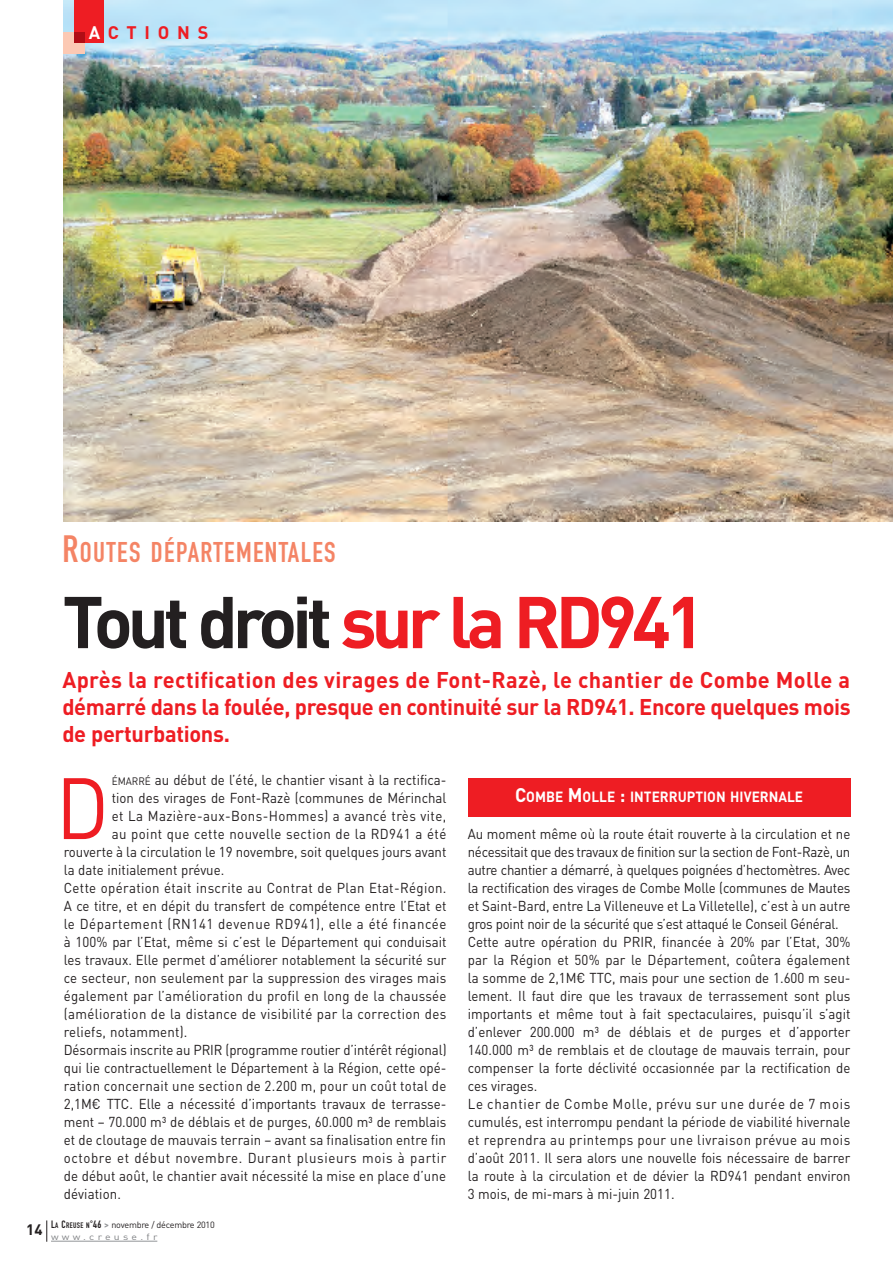
<style>
.page{position:relative;width:893px;height:1263px;background:#fff}
.page>*{position:absolute;margin:0;border:0;box-sizing:border-box;transform-origin:0 0}
.t1{font:85.5px "DIN";color:#ee1d23;scale:.93 1}
.t2{font:700 72px "DIN";letter-spacing:-.07em;color:#ee1d23}
.t3{font:28.2px "DIN Engschrift";letter-spacing:.05em;color:#f48465}
.t4{font:700 22.5px/27px "DIN";letter-spacing:-.015em;color:#ee1d23;text-align:justify}
.t5{font:700 18px "DIN";letter-spacing:.435em;color:#ee1d23}
.t6{font:700 15px "DIN";color:#231f20}
.t7{font:700 14.7px "DIN";color:#fff;scale:.93 1}
.t8{font:14.25px/18px "DIN";color:#231f20;scale:.93 1}
.t9{font:14.25px "DIN";letter-spacing:.025em;color:#231f20;scale:.93 1}
.t10{font:14.25px "DIN";letter-spacing:.03em;color:#231f20;scale:.93 1}
.t11{font:14.25px "DIN";letter-spacing:.02em;color:#231f20;scale:.93 1}
.t12{font:14.25px "DIN";letter-spacing:.04em;color:#231f20;scale:.93 1}
.t13{font:14.25px "DIN";letter-spacing:.045em;color:#231f20;scale:.93 1}
.t14{font:9px/12px "DIN";letter-spacing:-.025em;color:#231f20}
.s1{color:#fff}
.s2{font-size:37.5px}
.s3{color:#231f20}
.s4{font-size:10.65px}
.s5{font-family:"DIN Engschrift";font-size:10.5px}
.s6{font-family:"DIN Engschrift";font-size:7.8px}
.s7{font-weight:700;color:#939598}
.s8{color:#808285}
.s9{font-size:19.5px}
</style>
<div class="page">
<div style="left:468px;top:778px;width:382px;height:38px;background:#ee1d23"></div>
<hr style="left:51px;top:1241px;width:106px;height:1px;background:#939598">
<svg style="left:47px;top:1220px;width:1px;height:22px"></svg>
<img style="left:64px;top:0;width:829px;height:521px">
<div style="left:74px;top:0;width:30px;height:43px;background:#ee1d23"></div>
<div style="left:64px;top:32px;width:21px;height:21px;background:#fcc9b4"></div>
<div style="left:74px;top:32px;width:11px;height:11px;background:#b00d15"></div>
<p class="t5" style="left:89px;top:22px;width:121px"><span class="s1">A</span>CTIONS</p>
<h3 class="t3" style="left:62px;top:542px;width:275px"><span class="s2">R</span>OUTES DÉPARTEMENTALES</h3>
<h2 class="t2" style="left:62px;top:579px;width:644px"><span class="s3">Tout droit</span> sur la RD941</h2>
<h3 class="t4" style="left:62px;top:666px;width:790px">Après la rectification des virages de Font-Razè, le chantier de Combe Molle a démarré dans la foulée, presque en continuité sur la RD941. Encore quelques mois de perturbations.</h3>
<p class="t6" style="left:26px;top:1221px;width:18px">14</p>
<p class="t8" style="left:112px;top:770px;width:361px"><span class="s4">ÉMARRÉ</span> au début de l’été, le chantier visant à la rectifica-</p>
<p class="t8" style="left:112px;top:788px;width:361px">tion des virages de Font-Razè (communes de Mérinchal</p>
<p class="t10" style="left:112px;top:807px;width:361px">et La Mazière-aux-Bons-Hommes) a avancé très vite,</p>
<p class="t10" style="left:112px;top:825px;width:361px">au point que cette nouvelle section de la RD941 a été</p>
<p class="t8" style="left:64px;top:842px;width:413px">rouverte à la circulation le 19 novembre, soit quelques jours avant</p>
<p class="t8" style="left:64px;top:860px;width:174px">la date initialement prévue.</p>
<p class="t9" style="left:64px;top:879px;width:413px">Cette opération était inscrite au Contrat de Plan Etat-Région.</p>
<p class="t8" style="left:64px;top:896px;width:413px">A ce titre, et en dépit du transfert de compétence entre l’Etat et</p>
<p class="t12" style="left:64px;top:915px;width:413px">le Département (RN141 devenue RD941), elle a été financée</p>
<p class="t8" style="left:64px;top:932px;width:413px">à 100% par l’Etat, même si c’est le Département qui conduisait</p>
<p class="t8" style="left:64px;top:950px;width:413px">les travaux. Elle permet d’améliorer notablement la sécurité sur</p>
<p class="t8" style="left:64px;top:968px;width:413px">ce secteur, non seulement par la suppression des virages mais</p>
<p class="t11" style="left:64px;top:987px;width:413px">également par l’amélioration du profil en long de la chaussée</p>
<p class="t9" style="left:64px;top:1005px;width:413px">(amélioration de la distance de visibilité par la correction des</p>
<p class="t8" style="left:64px;top:1022px;width:135px">reliefs, notamment).</p>
<p class="t8" style="left:64px;top:1040px;width:413px">Désormais inscrite au PRIR (programme routier d’intérêt régional)</p>
<p class="t8" style="left:64px;top:1058px;width:413px">qui lie contractuellement le Département à la Région, cette opé-</p>
<p class="t9" style="left:64px;top:1077px;width:413px">ration concernait une section de 2.200 m, pour un coût total de</p>
<p class="t8" style="left:64px;top:1094px;width:413px">2,1M€ TTC. Elle a nécessité d’importants travaux de terrasse-</p>
<p class="t8" style="left:64px;top:1112px;width:413px">ment – 70.000 m³ de déblais et de purges, 60.000 m³ de remblais</p>
<p class="t8" style="left:64px;top:1130px;width:413px">et de cloutage de mauvais terrain – avant sa finalisation entre fin</p>
<p class="t13" style="left:64px;top:1149px;width:413px">octobre et début novembre. Durant plusieurs mois à partir</p>
<p class="t8" style="left:64px;top:1166px;width:413px">de début août, le chantier avait nécessité la mise en place d’une</p>
<p class="t8" style="left:64px;top:1184px;width:63px">déviation.</p>
<h1 class="t1" style="left:56px;top:757px;width:59px">D</h1>
<p class="t14" style="left:51px;top:1218px;width:165px"><span class="s5">L</span><span class="s6">A</span> <span class="s5">C</span><span class="s6">REUSE N</span><span class="s5">°46</span> <span class="s7">&gt;</span> novembre / décembre 2010 <span class="s8">www.creuse.fr</span></p>
<p class="t7" style="left:515px;top:788px;width:311px"><span class="s9">C</span>OMBE <span class="s9">M</span>OLLE <span class="s9">:</span> INTERRUPTION HIVERNALE</p>
<p class="t8" style="left:468px;top:824px;width:413px">Au moment même où la route était rouverte à la circulation et ne nécessitait que des travaux de finition sur la section de Font-Razè, un autre chantier a démarré, à quelques poignées d’hectomètres. Avec la rectification des virages de Combe Molle (communes de Mautes et Saint-Bard, entre La Villeneuve et La Villetelle), c’est à un autre gros point noir de la sécurité que s’est attaqué le Conseil Général.<br>Cette autre opération du PRIR, financée à 20% par l’Etat, 30% par la Région et 50% par le Département, coûtera également la somme de 2,1M€ TTC, mais pour une section de 1.600 m seu&shy;lement. Il faut dire que les travaux de terrassement sont plus importants et même tout à fait spectaculaires, puisqu’il s’agit d’enlever 200.000 m³ de déblais et de purges et d’apporter 140.000 m³ de remblais et de cloutage de mauvais terrain, pour compenser la forte déclivité occasionnée par la rectification de ces virages.<br>Le chantier de Combe Molle, prévu sur une durée de 7 mois cumulés, est interrompu pendant la période de viabilité hivernale et reprendra au printemps pour une livraison prévue au mois d’août 2011. Il sera alors une nouvelle fois nécessaire de barrer la route à la circulation et de dévier la RD941 pendant environ 3 mois, de mi-mars à mi-juin 2011.</p>
</div>
